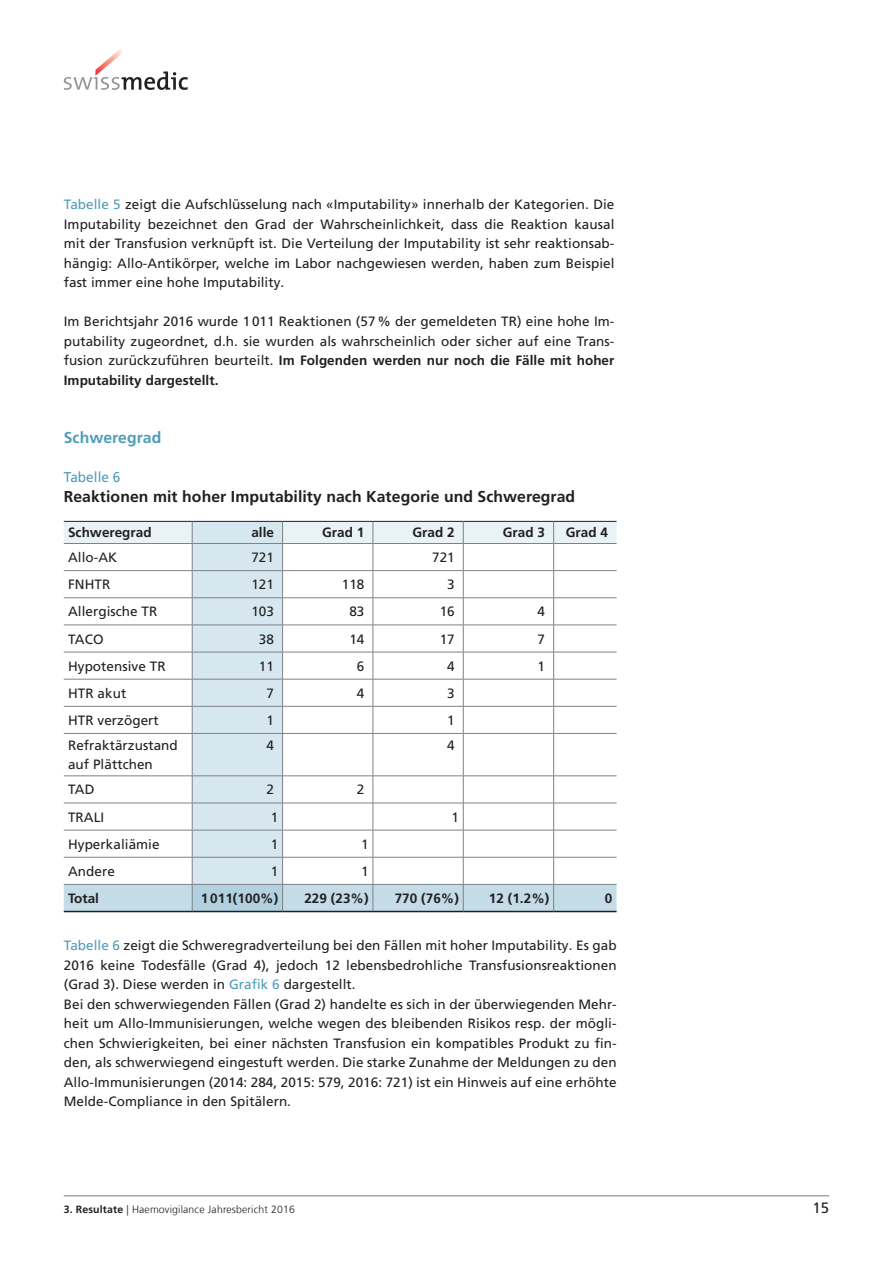
<style>
.page{position:relative;width:893px;height:1263px;background:#fff}
.page>*{position:absolute;margin:0;border:0;box-sizing:border-box;transform-origin:0 0}
.t1{font:700 15.75px "Frutiger LT Com";letter-spacing:.005em;color:#231f20}
.t2{font:700 15.75px "Frutiger LT Com";letter-spacing:.005em;color:#509cb9}
.t3{font:15px "Frutiger LT Com";color:#231f20}
.t4{font:14.25px "Frutiger LT Com";letter-spacing:.005em;color:#509cb9;scale:.95 1}
.t5{font:13.5px/19.5px "Frutiger LT Com";letter-spacing:.005em;color:#231f20;text-align:justify}
.t6{font:700 13.5px "Frutiger LT Com";letter-spacing:.005em;color:#231f20}
.t7{font:300 10.5px "Frutiger LT Com";letter-spacing:.015em;color:#231f20}
.s1{color:#509cb9}
.s2{font-weight:700}
</style>
<div class="page">
<svg style="left:64px;top:48px;width:124px;height:42px"></svg>
<hr style="left:64px;top:1195px;width:765px;height:1px;background:#231f20">
<svg style="left:64px;top:521px;width:553px;height:390px"></svg>
<hr style="left:64px;top:911px;width:128px;height:1px;background:#231f20">
<hr style="left:192px;top:911px;width:91px;height:1px;background:#231f20">
<hr style="left:283px;top:911px;width:90px;height:1px;background:#231f20">
<hr style="left:373px;top:911px;width:90px;height:1px;background:#231f20">
<hr style="left:463px;top:911px;width:91px;height:1px;background:#231f20">
<hr style="left:554px;top:911px;width:63px;height:1px;background:#231f20">
<p class="t5" style="left:64px;top:195px;width:552px"><span class="s1">Tabelle 5</span> zeigt die Aufschlüsselung nach «Imputability» innerhalb der Kategorien. Die Imputability bezeichnet den Grad der Wahrscheinlichkeit, dass die Reaktion kausal mit der Transfusion verknüpft ist. Die Verteilung der Imputability ist sehr reaktionsab&shy;hängig: Allo-Antikörper, welche im Labor nachgewiesen werden, haben zum Beispiel fast immer eine hohe Imputability.</p>
<p class="t5" style="left:64px;top:312px;width:552px">Im Berichtsjahr 2016 wurde 1011 Reaktionen (57% der gemeldeten TR) eine hohe Im&shy;putability zugeordnet, d.h. sie wurden als wahrscheinlich oder sicher auf eine Trans&shy;fusion zurückzuführen beurteilt. <span class="s2">Im Folgenden werden nur noch die Fälle mit hoher Imputability dargestellt.</span></p>
<p class="t2" style="left:64px;top:428px;width:99px">Schweregrad</p>
<p class="t4" style="left:64px;top:469px;width:61px">Tabelle 6</p>
<p class="t1" style="left:64px;top:487px;width:513px">Reaktionen mit hoher Imputability nach Kategorie und Schweregrad</p>
<p class="t6" style="left:68px;top:525px;width:85px">Schweregrad</p>
<p class="t6" style="left:251px;top:525px;width:24px">alle</p>
<p class="t6" style="left:322px;top:525px;width:44px">Grad 1</p>
<p class="t6" style="left:412px;top:525px;width:44px">Grad 2</p>
<p class="t6" style="left:503px;top:525px;width:44px">Grad 3</p>
<p class="t6" style="left:566px;top:525px;width:44px">Grad 4</p>
<p class="t5" style="left:68px;top:548px;width:51px">Allo-AK</p>
<p class="t5" style="left:251px;top:548px;width:24px">721</p>
<p class="t5" style="left:432px;top:548px;width:24px">721</p>
<p class="t5" style="left:68px;top:575px;width:44px">FNHTR</p>
<p class="t5" style="left:251px;top:575px;width:24px">121</p>
<p class="t5" style="left:342px;top:575px;width:24px">118</p>
<p class="t5" style="left:447px;top:575px;width:9px">3</p>
<p class="t5" style="left:68px;top:602px;width:91px">Allergische TR</p>
<p class="t5" style="left:251px;top:602px;width:24px">103</p>
<p class="t5" style="left:349px;top:602px;width:17px">83</p>
<p class="t5" style="left:440px;top:602px;width:17px">16</p>
<p class="t5" style="left:538px;top:602px;width:9px">4</p>
<p class="t5" style="left:68px;top:629px;width:37px">TACO</p>
<p class="t5" style="left:259px;top:629px;width:17px">38</p>
<p class="t5" style="left:349px;top:629px;width:17px">14</p>
<p class="t5" style="left:440px;top:629px;width:17px">17</p>
<p class="t5" style="left:538px;top:629px;width:9px">7</p>
<p class="t5" style="left:68px;top:656px;width:99px">Hypotensive TR</p>
<p class="t5" style="left:259px;top:656px;width:17px">11</p>
<p class="t5" style="left:357px;top:656px;width:9px">6</p>
<p class="t5" style="left:447px;top:656px;width:9px">4</p>
<p class="t5" style="left:538px;top:656px;width:9px">1</p>
<p class="t5" style="left:68px;top:683px;width:60px">HTR akut</p>
<p class="t5" style="left:267px;top:683px;width:9px">7</p>
<p class="t5" style="left:357px;top:683px;width:9px">4</p>
<p class="t5" style="left:447px;top:683px;width:9px">3</p>
<p class="t5" style="left:68px;top:710px;width:92px">HTR verzögert</p>
<p class="t5" style="left:267px;top:710px;width:9px">1</p>
<p class="t5" style="left:447px;top:710px;width:9px">1</p>
<p class="t5" style="left:68px;top:735px;width:111px">Refraktärzustand auf Plättchen</p>
<p class="t5" style="left:267px;top:735px;width:9px">4</p>
<p class="t5" style="left:447px;top:735px;width:9px">4</p>
<p class="t5" style="left:68px;top:780px;width:28px">TAD</p>
<p class="t5" style="left:267px;top:780px;width:9px">2</p>
<p class="t5" style="left:357px;top:780px;width:9px">2</p>
<p class="t5" style="left:68px;top:807px;width:38px">TRALI</p>
<p class="t5" style="left:271px;top:807px;width:9px">1</p>
<p class="t5" style="left:451px;top:807px;width:9px">1</p>
<p class="t5" style="left:68px;top:834px;width:93px">Hyperkaliämie</p>
<p class="t5" style="left:271px;top:834px;width:9px">1</p>
<p class="t5" style="left:361px;top:834px;width:9px">1</p>
<p class="t5" style="left:68px;top:861px;width:48px">Andere</p>
<p class="t5" style="left:271px;top:861px;width:9px">1</p>
<p class="t5" style="left:361px;top:861px;width:9px">1</p>
<p class="t6" style="left:68px;top:890px;width:33px">Total</p>
<p class="t6" style="left:201px;top:890px;width:79px">1011(100%)</p>
<p class="t6" style="left:304px;top:890px;width:66px">229 (23%)</p>
<p class="t6" style="left:395px;top:890px;width:66px">770 (76%)</p>
<p class="t6" style="left:489px;top:890px;width:62px">12 (1.2%)</p>
<p class="t6" style="left:605px;top:890px;width:9px">0</p>
<p class="t5" style="left:64px;top:936px;width:554px;text-align:left"><span class="s1">Tabelle 6</span> zeigt die Schweregradverteilung bei den Fällen mit hoher Imputability. Es gab 2016 keine Todesfälle (Grad 4), jedoch 12 lebensbedrohliche Transfusionsreaktionen (Grad 3). Diese werden in <span class="s1">Grafik 6</span> dargestellt.<br>Bei den schwerwiegenden Fällen (Grad 2) handelte es sich in der überwiegenden Mehr&shy;heit um Allo-Immunisierungen, welche wegen des bleibenden Risikos resp. der mögli&shy;chen Schwierigkeiten, bei einer nächsten Transfusion ein kompatibles Produkt zu fin&shy;den, als schwerwiegend eingestuft werden. Die starke Zunahme der Meldungen zu den Allo-Immunisierungen (2014: 284, 2015: 579, 2016: 721) ist ein Hinweis auf eine erhöhte Melde-Compliance in den Spitälern.</p>
<p class="t7" style="left:64px;top:1203px;width:233px"><span class="s2">3. Resultate</span> | Haemovigilance Jahresbericht 2016</p>
<p class="t3" style="left:812px;top:1199px;width:18px">15</p>
</div>
